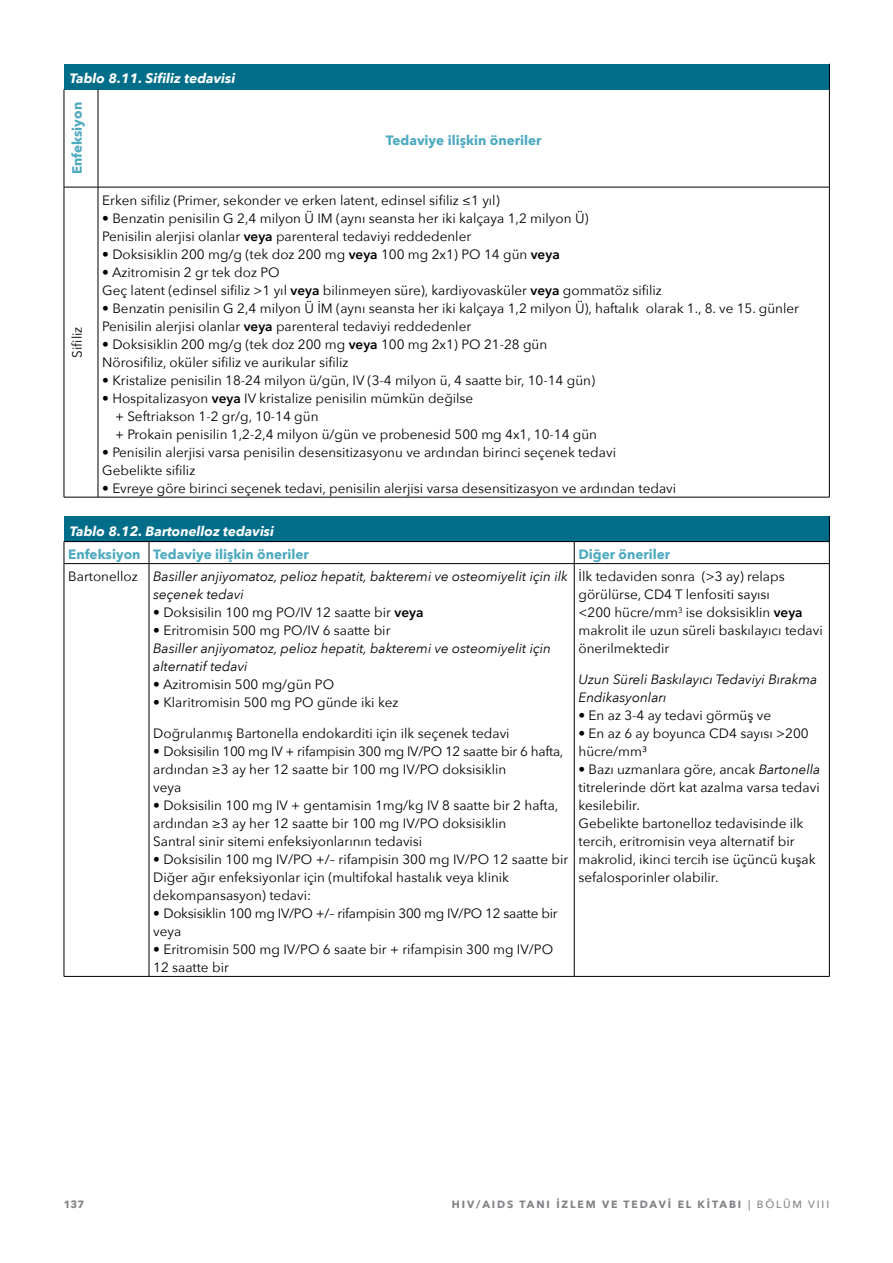
<style>
.page{position:relative;width:893px;height:1263px;background:#fff}
.page>*{position:absolute;margin:0;border:0;box-sizing:border-box;transform-origin:0 0}
.t1{font:13.5px/18px "Avenir Next";color:#000}
.t2{font:italic 13.5px/18px "Avenir Next";color:#000}
.t3{font:13.5px/18px "Avenir Next";letter-spacing:-.02em;color:#000}
.t4{font:700 13.5px "Avenir Next";color:#4ca9c0}
.t5{font:italic 700 13.5px "Avenir Next";color:#fff}
.t6{font:700 10.5px "Avenir Next";letter-spacing:.18em;color:#808285}
.s1{font-weight:600}
.s2{font-style:normal}
.s3{font-style:italic}
.s4{font-weight:500}
</style>
<div class="page">
<div style="left:64px;top:64px;width:765px;height:25px;background:#006e89"></div>
<hr style="left:98px;top:89px;width:1px;height:98px;background:#000">
<hr style="left:64px;top:187px;width:34px;height:1px;background:#000">
<hr style="left:98px;top:187px;width:732px;height:1px;background:#000">
<hr style="left:98px;top:187px;width:1px;height:310px;background:#000">
<hr style="left:64px;top:497px;width:34px;height:1px;background:#000">
<hr style="left:98px;top:497px;width:732px;height:1px;background:#000">
<hr style="left:64px;top:89px;width:1px;height:98px;background:#000">
<hr style="left:829px;top:89px;width:1px;height:98px;background:#000">
<hr style="left:64px;top:187px;width:1px;height:310px;background:#000">
<hr style="left:829px;top:187px;width:1px;height:310px;background:#000">
<svg style="left:829px;top:64px;width:1px;height:25px"></svg>
<div style="left:64px;top:516px;width:765px;height:26px;background:#006e89"></div>
<hr style="left:64px;top:541px;width:85px;height:1px;background:#000">
<hr style="left:149px;top:541px;width:425px;height:1px;background:#000">
<svg style="left:149px;top:542px;width:1px;height:21px"></svg>
<hr style="left:574px;top:541px;width:256px;height:1px;background:#000">
<svg style="left:574px;top:542px;width:1px;height:21px"></svg>
<hr style="left:149px;top:564px;width:1px;height:412px;background:#000">
<hr style="left:574px;top:564px;width:1px;height:412px;background:#000">
<svg style="left:64px;top:542px;width:1px;height:21px"></svg>
<hr style="left:64px;top:563px;width:85px;height:1px;background:#000">
<hr style="left:64px;top:564px;width:1px;height:412px;background:#000">
<hr style="left:149px;top:563px;width:425px;height:1px;background:#000">
<hr style="left:574px;top:563px;width:256px;height:1px;background:#000">
<hr style="left:829px;top:564px;width:1px;height:412px;background:#000">
<hr style="left:64px;top:976px;width:85px;height:1px;background:#000">
<hr style="left:149px;top:976px;width:425px;height:1px;background:#000">
<hr style="left:574px;top:976px;width:256px;height:1px;background:#000">
<svg style="left:829px;top:516px;width:1px;height:47px"></svg>
<p class="t5" style="left:70px;top:67px;width:167px">Tablo 8.11. Sifiliz tedavisi</p>
<p class="t4" style="left:65px;top:174px;width:74px;rotate:-90deg">Enfeksiyon</p>
<p class="t4" style="left:386px;top:129px;width:157px">Tedaviye ilişkin öneriler</p>
<p class="t1" style="left:102px;top:191px;width:399px">Erken sifiliz (Primer, sekonder ve erken latent, edinsel sifiliz ≤1 yıl)</p>
<p class="t1" style="left:102px;top:209px;width:488px">• Benzatin penisilin G 2,4 milyon Ü IM (aynı seansta her iki kalçaya 1,2 milyon Ü)<br>Penisilin alerjisi olanlar <span class="s1">veya</span> parenteral tedaviyi reddedenler</p>
<p class="t1" style="left:102px;top:245px;width:459px">• Doksisiklin 200 mg/g (tek doz 200 mg <span class="s1">veya</span> 100 mg 2x1) PO 14 gün <span class="s1">veya</span></p>
<p class="t1" style="left:102px;top:263px;width:561px">• Azitromisin 2 gr tek doz PO<br>Geç latent (edinsel sifiliz &gt;1 yıl <span class="s1">veya</span> bilinmeyen süre), kardiyovasküler <span class="s1">veya</span> gommatöz sifiliz</p>
<p class="t1" style="left:102px;top:299px;width:698px">• Benzatin penisilin G 2,4 milyon Ü İM (aynı seansta her iki kalçaya 1,2 milyon Ü), haftalık olarak 1., 8. ve 15. günler<br>Penisilin alerjisi olanlar <span class="s1">veya</span> parenteral tedaviyi reddedenler</p>
<p class="t1" style="left:102px;top:335px;width:447px">• Doksisiklin 200 mg/g (tek doz 200 mg <span class="s1">veya</span> 100 mg 2x1) PO 21-28 gün<br>Nörosifiliz, oküler sifiliz ve aurikular sifiliz</p>
<p class="t1" style="left:102px;top:371px;width:494px">• Kristalize penisilin 18-24 milyon ü/gün, IV (3-4 milyon ü, 4 saatte bir, 10-14 gün)</p>
<p class="t1" style="left:115px;top:389px;width:484px;text-indent:-13px">• Hospitalizasyon <span class="s1">veya</span> IV kristalize penisilin mümkün değilse<br>+ Seftriakson 1-2 gr/g, 10-14 gün<br>+ Prokain penisilin 1,2-2,4 milyon ü/gün ve probenesid 500 mg 4x1, 10-14 gün</p>
<p class="t1" style="left:102px;top:442px;width:515px">• Penisilin alerjisi varsa penisilin desensitizasyonu ve ardından birinci seçenek tedavi<br>Gebelikte sifiliz</p>
<p class="t1" style="left:102px;top:478px;width:575px">• Evreye göre birinci seçenek tedavi, penisilin alerjisi varsa desensitizasyon ve ardından tedavi</p>
<p class="t5" style="left:70px;top:519px;width:206px">Tablo 8.12. Bartonelloz tedavisi</p>
<p class="t4" style="left:68px;top:543px;width:242px">Enfeksiyon Tedaviye ilişkin öneriler</p>
<p class="t4" style="left:578px;top:543px;width:93px">Diğer öneriler</p>
<p class="t2" style="left:153px;top:567px;width:416px;text-indent:-85px"><span class="s2">Bartonelloz</span> Basiller anjiyomatoz, pelioz hepatit, bakteremi ve osteomiyelit için ilk seçenek tedavi</p>
<p class="t1" style="left:153px;top:603px;width:272px">• Doksisilin 100 mg PO/IV 12 saatte bir <span class="s1">veya</span></p>
<p class="t1" style="left:153px;top:621px;width:239px">• Eritromisin 500 mg PO/IV 6 saatte bir</p>
<p class="t2" style="left:153px;top:639px;width:399px">Basiller anjiyomatoz, pelioz hepatit, bakteremi ve osteomiyelit için alternatif tedavi</p>
<p class="t1" style="left:153px;top:675px;width:182px">• Azitromisin 500 mg/gün PO</p>
<p class="t1" style="left:153px;top:693px;width:247px">• Klaritromisin 500 mg PO günde iki kez</p>
<p class="t1" style="left:153px;top:724px;width:358px">Doğrulanmış Bartonella endokarditi için ilk seçenek tedavi</p>
<p class="t3" style="left:153px;top:742px;width:412px">• Doksisilin 100 mg IV + rifampisin 300 mg IV/PO 12 saatte bir 6 hafta, ardından ≥3 ay her 12 saatte bir 100 mg IV/PO doksisiklin<br>veya</p>
<p class="t1" style="left:153px;top:796px;width:407px">• Doksisilin 100 mg IV + gentamisin 1mg/kg IV 8 saatte bir 2 hafta, ardından ≥3 ay her 12 saatte bir 100 mg IV/PO doksisiklin<br>Santral sinir sitemi enfeksiyonlarının tedavisi</p>
<p class="t1" style="left:153px;top:850px;width:416px">• Doksisilin 100 mg IV/PO +/– rifampisin 300 mg IV/PO 12 saatte bir<br>Diğer ağır enfeksiyonlar için (multifokal hastalık veya klinik dekompansasyon) tedavi:</p>
<p class="t3" style="left:153px;top:904px;width:406px">• Doksisiklin 100 mg IV/PO +/– rifampisin 300 mg IV/PO 12 saatte bir veya</p>
<p class="t1" style="left:153px;top:940px;width:401px">• Eritromisin 500 mg IV/PO 6 saate bir + rifampisin 300 mg IV/PO<br>12 saatte bir</p>
<p class="t1" style="left:67px;top:358px;width:33px;rotate:-90deg">Sifiliz</p>
<p class="t1" style="left:578px;top:567px;width:246px">İlk tedaviden sonra (&gt;3 ay) relaps görülürse, CD4 T lenfositi sayısı<br>&lt;200 hücre/mm<sup>3</sup> ise doksisiklin <span class="s1">veya </span>makrolit ile uzun süreli baskılayıcı tedavi önerilmektedir</p>
<p class="t2" style="left:578px;top:670px;width:240px">Uzun Süreli Baskılayıcı Tedaviyi Bırakma<br>Endikasyonları</p>
<p class="t1" style="left:578px;top:706px;width:194px">• En az 3-4 ay tedavi görmüş ve</p>
<p class="t1" style="left:578px;top:724px;width:232px">• En az 6 ay boyunca CD4 sayısı &gt;200 hücre/mm³</p>
<p class="t1" style="left:578px;top:760px;width:243px">• Bazı uzmanlara göre, ancak <span class="s3">Bartonella </span>titrelerinde dört kat azalma varsa tedavi kesilebilir.<br>Gebelikte bartonelloz tedavisinde ilk tercih, eritromisin veya alternatif bir makrolid, ikinci tercih ise üçüncü kuşak sefalosporinler olabilir.</p>
<p class="t6" style="left:64px;top:1195px;width:22px">137</p>
<p class="t6" style="left:452px;top:1195px;width:379px">HIV/AIDS TANI İZLEM VE TEDAVİ EL KİTABI <span class="s4">| BÖLÜM VIII</span></p>
</div>
